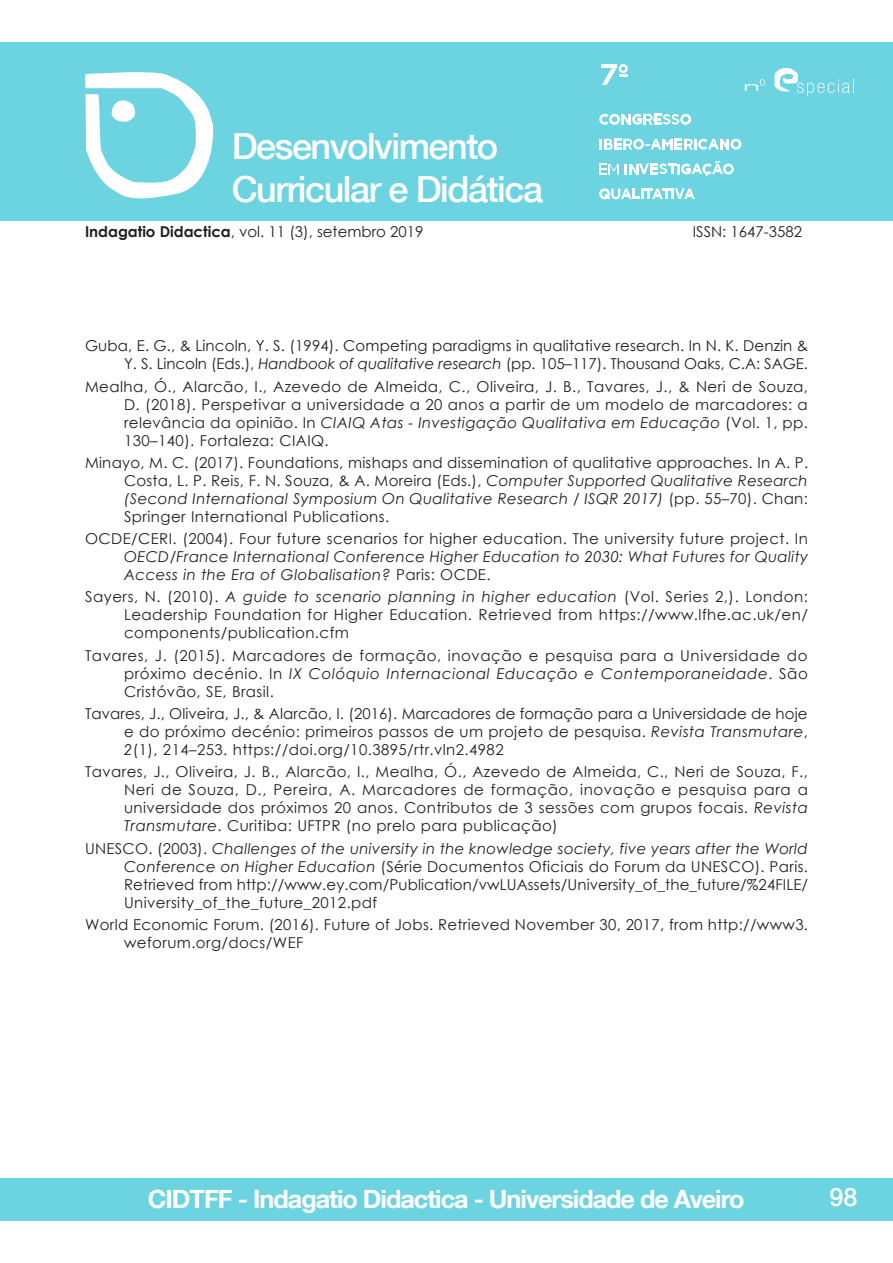
<style>
.page{position:relative;width:893px;height:1263px;background:#fff}
.page>*{position:absolute;margin:0;border:0;box-sizing:border-box;transform-origin:0 0}
.t1{font:500 36px/43.2px "Helvetica Neue LT Com";letter-spacing:-.04em;color:#fff}
.t2{font:700 25.2px "Helvetica Neue LT Com";letter-spacing:-.04em;color:#fff}
.t3{font:500 25.2px "Helvetica Neue LT Com";color:#fff}
.bibliograf{font:15px/18px "Century Gothic";letter-spacing:.025em;color:#231f20;text-align:justify}
.bibliograf-2{font:italic 15px/18px "Century Gothic";letter-spacing:.025em;color:#231f20;text-align:justify}
.bibliograf-3{font:15px "Century Gothic";color:#231f20}
.s1{font-weight:700}
.s2{font-style:italic}
.s3{font-style:normal}
</style>
<div class="page">
<div style="left:0;top:1178px;width:893px;height:42px;background:#6cd4e1"></div>
<div style="left:0;top:43px;width:893px;height:178px;background:#6cd4e1"></div>
<svg style="left:85px;top:72px;width:129px;height:127px"></svg>
<svg style="left:774px;top:68px;width:80px;height:28px"></svg>
<svg style="left:745px;top:79px;width:20px;height:12px"></svg>
<svg style="left:619px;top:64px;width:9px;height:9px"></svg>
<hr style="left:601px;top:64px;width:15px;height:4px;background:#fff">
<svg style="left:602px;top:66px;width:25px;height:19px"></svg>
<div style="left:680px;top:114px;width:11px;height:11px;background:#fff;border-radius:50%"></div>
<svg style="left:599px;top:188px;width:11px;height:11px"></svg>
<div style="left:730px;top:139px;width:11px;height:11px;background:#fff;border-radius:50%"></div>
<div style="left:723px;top:164px;width:11px;height:10px;background:#fff;border-radius:50%"></div>
<svg style="left:602px;top:188px;width:93px;height:11px"></svg>
<svg style="left:599px;top:114px;width:90px;height:11px"></svg>
<svg style="left:599px;top:139px;width:140px;height:11px"></svg>
<svg style="left:600px;top:163px;width:19px;height:12px"></svg>
<svg style="left:625px;top:161px;width:106px;height:16px"></svg>
<h1 class="t1" style="left:232px;top:124px;width:313px">Desenvolvimento<br>Curricular e Didática</h1>
<p class="bibliograf-3" style="left:85px;top:221px;width:340px"><span class="s1">Indagatio Didactica</span>, vol. 11 (3), setembro 2019</p>
<p class="bibliograf-3" style="left:693px;top:221px;width:111px">ISSN: 1647-3582</p>
<p class="bibliograf" style="left:85px;top:337px;width:725px;text-align:right">Guba, E. G., &amp; Lincoln, Y. S. (1994). Competing paradigms in qualitative research. In N. K. Denzin &amp;<br>Y. S. Lincoln (Eds.), <span class="s2">Handbook of qualitative research</span> (pp. 105–117). Thousand Oaks, C.A: SAGE.</p>
<p class="bibliograf" style="left:124px;top:377px;width:685px;text-indent:-39px">Mealha, Ó., Alarcão, I., Azevedo de Almeida, C., Oliveira, J. B., Tavares, J., &amp; Neri de Souza, D. (2018). Perspetivar a universidade a 20 anos a partir de um modelo de marcadores: a relevância da opinião. In <span class="s2">CIAIQ Atas - Investigação Qualitativa em Educação</span> (Vol. 1, pp.<br>130–140). Fortaleza: CIAIQ.</p>
<p class="bibliograf" style="left:124px;top:453px;width:686px;text-indent:-39px">Minayo, M. C. (2017). Foundations, mishaps and dissemination of qualitative approaches. In A. P.<br>Costa, L. P. Reis, F. N. Souza, &amp; A. Moreira (Eds.), <span class="s2">Computer Supported Qualitative Research (Second International Symposium On Qualitative Research / ISQR 2017)</span> (pp. 55–70). Chan:<br>Springer International Publications.</p>
<p class="bibliograf-2" style="left:124px;top:530px;width:686px;text-indent:-39px"><span class="s3">OCDE/CERI. (2004). Four future scenarios for higher education. The university future project. In </span>OECD/France International Conference Higher Education to 2030: What Futures for Quality Access in the Era of Globalisation? <span class="s3">Paris: OCDE.</span></p>
<p class="bibliograf" style="left:124px;top:588px;width:685px;text-indent:-39px">Sayers, N. (2010). <span class="s2">A guide to scenario planning in higher education</span> (Vol. Series 2,). London:<br>Leadership Foundation for Higher Education. Retrieved from https://www.lfhe.ac.uk/en/ components/publication.cfm</p>
<p class="bibliograf" style="left:124px;top:646px;width:685px;text-indent:-39px">Tavares, J. (2015). Marcadores de formação, inovação e pesquisa para a Universidade do próximo decénio. In <span class="s2">IX Colóquio Internacional Educação e Contemporaneidade</span>. São Cristóvão, SE, Brasil.</p>
<p class="bibliograf" style="left:124px;top:704px;width:685px;text-indent:-39px">Tavares, J., Oliveira, J., &amp; Alarcão, I. (2016). Marcadores de formação para a Universidade de hoje e do próximo decénio: primeiros passos de um projeto de pesquisa. <span class="s2">Revista Transmutare</span>, <span class="s2">2</span>(1), 214–253. https://doi.org/10.3895/rtr.vln2.4982</p>
<p class="bibliograf" style="left:124px;top:763px;width:685px;text-indent:-39px">Tavares, J., Oliveira, J. B., Alarcão, I., Mealha, Ó., Azevedo de Almeida, C., Neri de Souza, F., Neri de Souza, D., Pereira, A. Marcadores de formação, inovação e pesquisa para a universidade dos próximos 20 anos. Contributos de 3 sessões com grupos focais. <span class="s2">Revista Transmutare</span>. Curitiba: UFTPR (no prelo para publicação)</p>
<p class="bibliograf" style="left:124px;top:839px;width:686px;text-indent:-39px">UNESCO. (2003). <span class="s2">Challenges of the university in the knowledge society, five years after the World Conference on Higher Education</span> (Série Documentos Oficiais do Forum da UNESCO). Paris.<br>Retrieved from http://www.ey.com/Publication/vwLUAssets/University_of_the_future/%24FILE/ University_of_the_future_2012.pdf</p>
<p class="bibliograf" style="left:124px;top:915px;width:686px;text-indent:-39px">World Economic Forum. (2016). Future of Jobs. Retrieved November 30, 2017, from http://www3. weforum.org/docs/WEF</p>
<h2 class="t2" style="left:148px;top:1183px;width:598px">CIDTFF - Indagatio Didactica - Universidade de Aveiro</h2>
<h2 class="t3" style="left:829px;top:1181px;width:30px">98</h2>
</div>
